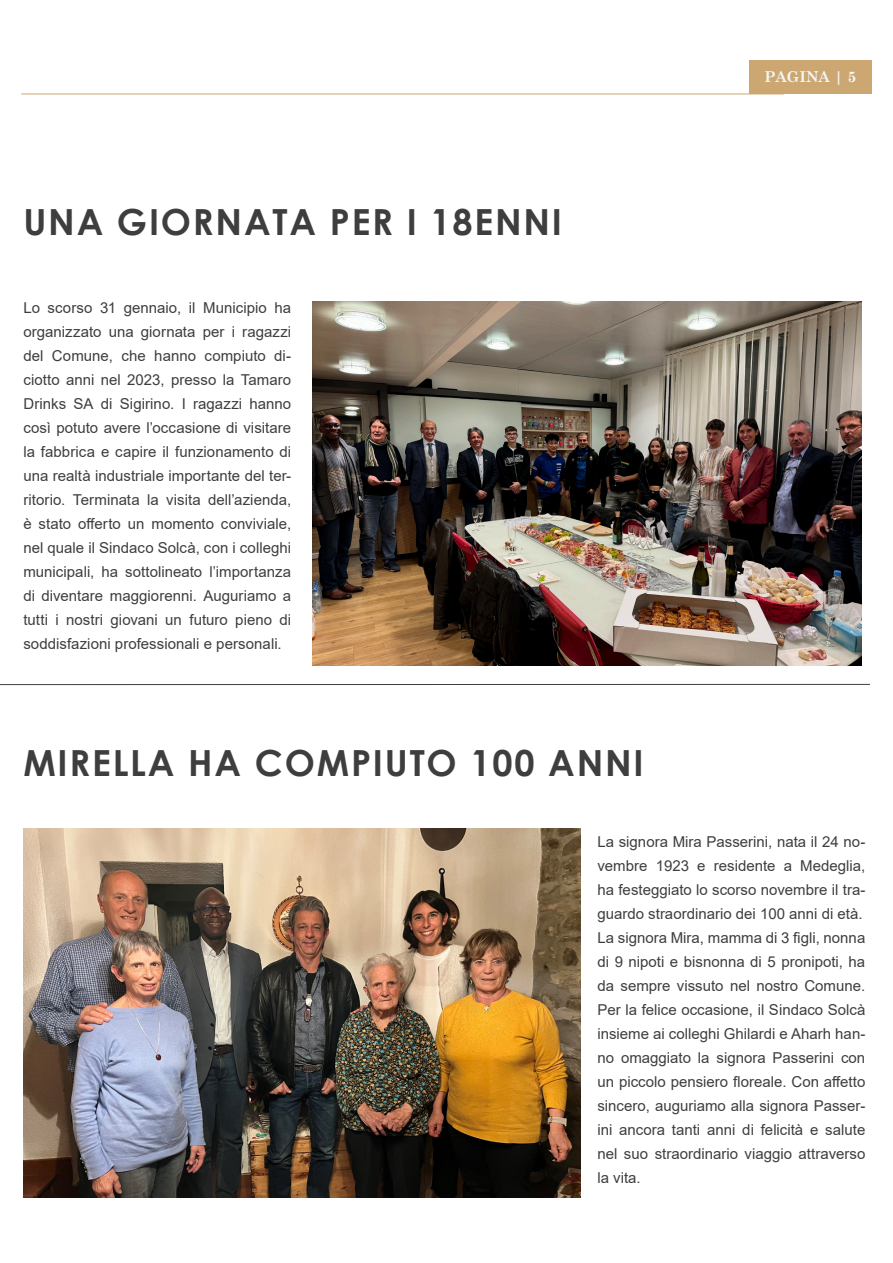
<style>
.page{position:relative;width:893px;height:1263px;background:#fff}
.page>*{position:absolute;margin:0;border:0;box-sizing:border-box;transform-origin:0 0}
.t1{font:700 36px "Century Gothic";letter-spacing:.05em;color:#3e3e3f}
.t2{font:15px/24px "Arial";color:#3e3e3f;text-align:justify}
.t3{font:700 15px "Century Schoolbook";color:#f3f6f4}
</style>
<div class="page">
<hr style="left:21px;top:94px;width:763px;height:1px;background:#cca771">
<div style="left:749px;top:60px;width:123px;height:34px;background:#cca771"></div>
<img style="left:23px;top:828px;width:557px;height:369px">
<img style="left:313px;top:302px;width:548px;height:363px">
<hr style="left:0;top:684px;width:870px;height:1px;background:#3e3e3f">
<p class="t1" style="left:23px;top:194px;width:540px">UNA GIORNATA PER I 18ENNI</p>
<p class="t2" style="left:23px;top:295px;width:269px">Lo scorso 31 gennaio, il Municipio ha organizzato una giornata per i ragazzi del Comune, che hanno compiuto di&shy;ciotto anni nel 2023, presso la Tamaro Drinks SA di Sigirino. I ragazzi hanno così potuto avere l’occasione di visitare la fabbrica e capire il funzionamento di una realtà industriale importante del ter&shy;ritorio. Terminata la visita dell’azienda, è stato offerto un momento conviviale, nel quale il Sindaco Solcà, con i colleghi municipali, ha sottolineato l’importanza di diventare maggiorenni. Auguriamo a tutti i nostri giovani un futuro pieno di soddisfazioni professionali e personali.</p>
<p class="t1" style="left:23px;top:735px;width:622px">MIRELLA HA COMPIUTO 100 ANNI</p>
<p class="t3" style="left:764px;top:65px;width:94px">PAGINA | 5</p>
<p class="t2" style="left:597px;top:829px;width:269px">La signora Mira Passerini, nata il 24 no&shy;vembre 1923 e residente a Medeglia, ha festeggiato lo scorso novembre il tra&shy;guardo straordinario dei 100 anni di età.</p>
<p class="t2" style="left:597px;top:925px;width:269px">La signora Mira, mamma di 3 figli, nonna di 9 nipoti e bisnonna di 5 pronipoti, ha da sempre vissuto nel nostro Comune.<br>Per la felice occasione, il Sindaco Solcà insieme ai colleghi Ghilardi e Aharh han&shy;no omaggiato la signora Passerini con un piccolo pensiero floreale. Con affetto sincero, auguriamo alla signora Passer&shy;ini ancora tanti anni di felicità e salute nel suo straordinario viaggio attraverso la vita.</p>
</div>
